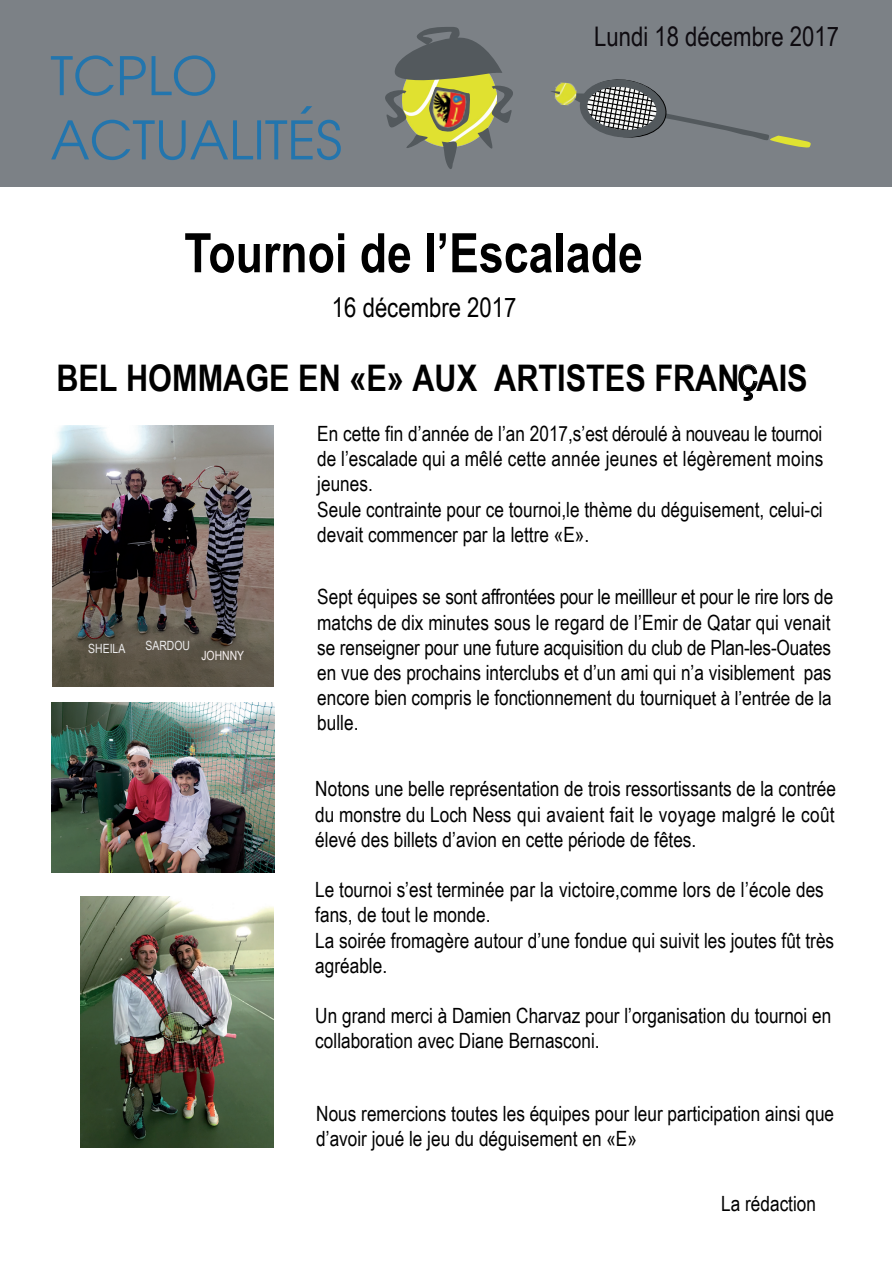
<style>
.page{position:relative;width:893px;height:1263px;background:#fff}
.page>*{position:absolute;margin:0;border:0;box-sizing:border-box;transform-origin:0 0}
.t1{font:700 54.45px "Arial Narrow";color:#000}
.t2{font:52.8px "Avant Garde";color:#2375ad}
.t3{font:48.3px "Arial Narrow";color:#000}
.t4{font:700 36.6px "Arial Narrow";color:#000}
.t5{font:27px "Arial Narrow";color:#0e0b10}
.t6{font:27px "Arial Narrow";color:#000}
.t7{font:21px/25.2px "Arial Narrow";color:#000}
.t8{font:12.75px "Arial Narrow";color:#ececed}
.t9{font:12.75px "Arial Narrow";color:#f7f1f1}
.s1{font-size:19.5px}
</style>
<div class="page">
<div style="left:1px;top:0;width:891px;height:187px;background:#7c8186"></div>
<svg style="left:300px;top:106px;width:12px;height:8px"></svg>
<svg style="left:551px;top:79px;width:260px;height:69px"></svg>
<svg style="left:385px;top:27px;width:128px;height:142px"></svg>
<img style="left:427px;top:88px;width:43px;height:46px">
<img style="left:53px;top:426px;width:220px;height:260px">
<img style="left:51px;top:703px;width:224px;height:170px">
<img style="left:81px;top:896px;width:192px;height:251px">
<svg style="left:738px;top:364px;width:20px;height:37px"></svg>
<h2 class="t2" style="left:51px;top:44px;width:168px">TCPLO</h2>
<h2 class="t2" style="left:51px;top:109px;width:293px">ACTUALITES</h2>
<p class="t5" style="left:594px;top:16px;width:246px">Lundi 18 décembre 2017</p>
<h1 class="t1" style="left:184px;top:212px;width:460px">Tournoi de l’Escalade</h1>
<p class="t6" style="left:332px;top:287px;width:186px">16 décembre 2017</p>
<h3 class="t4" style="left:56px;top:350px;width:753px">BEL HOMMAGE EN «E» AUX ARTISTES FRAN AIS</h3>
<h3 class="t3" style="left:737px;top:338px;width:22px">ç</h3>
<p class="t8" style="left:88px;top:640px;width:39px">SHEILA</p>
<p class="t8" style="left:145px;top:636px;width:46px">SARDOU</p>
<p class="t9" style="left:201px;top:646px;width:44px">JOHNNY</p>
<p class="t7" style="left:317px;top:420px;width:508px">En cette fin d’année de l’an 2017,s’est déroulé à nouveau le tournoi de l’escalade qui a mêlé cette année jeunes et légèrement moins jeunes.<br>Seule contrainte pour ce tournoi,le thème du déguisement, celui-ci devait commencer par la lettre «E».</p>
<p class="t7" style="left:317px;top:584px;width:518px">Sept équipes se sont affrontées pour le meillleur et pour le rire lors de matchs de dix minutes sous le regard de l’Emir de Qatar qui venait se renseigner pour une future acquisition du club de Plan-les-Ouates en vue des prochains interclubs et d’un ami qui n’a visiblement pas encore bien compris le fonctionnement du tourni<span class="s1">quet à l’entrée de la </span>bulle.</p>
<p class="t7" style="left:315px;top:775px;width:522px;text-align:justify">Notons une belle représentation de trois ressortissants de la contrée du monstre du Loch Ness qui avaient fait le voyage malgré le coût élevé des billets d’avion en cette période de fêtes.</p>
<p class="t7" style="left:315px;top:876px;width:520px">Le tournoi s’est terminée par la victoire,comme lors de l’école des fans, de tout le monde.<br>La soirée fromagère autour d’une fondue qui suivit les joutes fût très agréable.</p>
<p class="t7" style="left:315px;top:1002px;width:517px">Un grand merci à Damien Charvaz pour l’organisation du tournoi en collaboration avec Diane Bernasconi.</p>
<p class="t7" style="left:316px;top:1100px;width:519px">Nous remercions toutes les équipes pour leur participation ainsi que d’avoir joué le jeu du déguisement en «E»</p>
<p class="t7" style="left:721px;top:1190px;width:96px">La rédaction</p>
</div>
